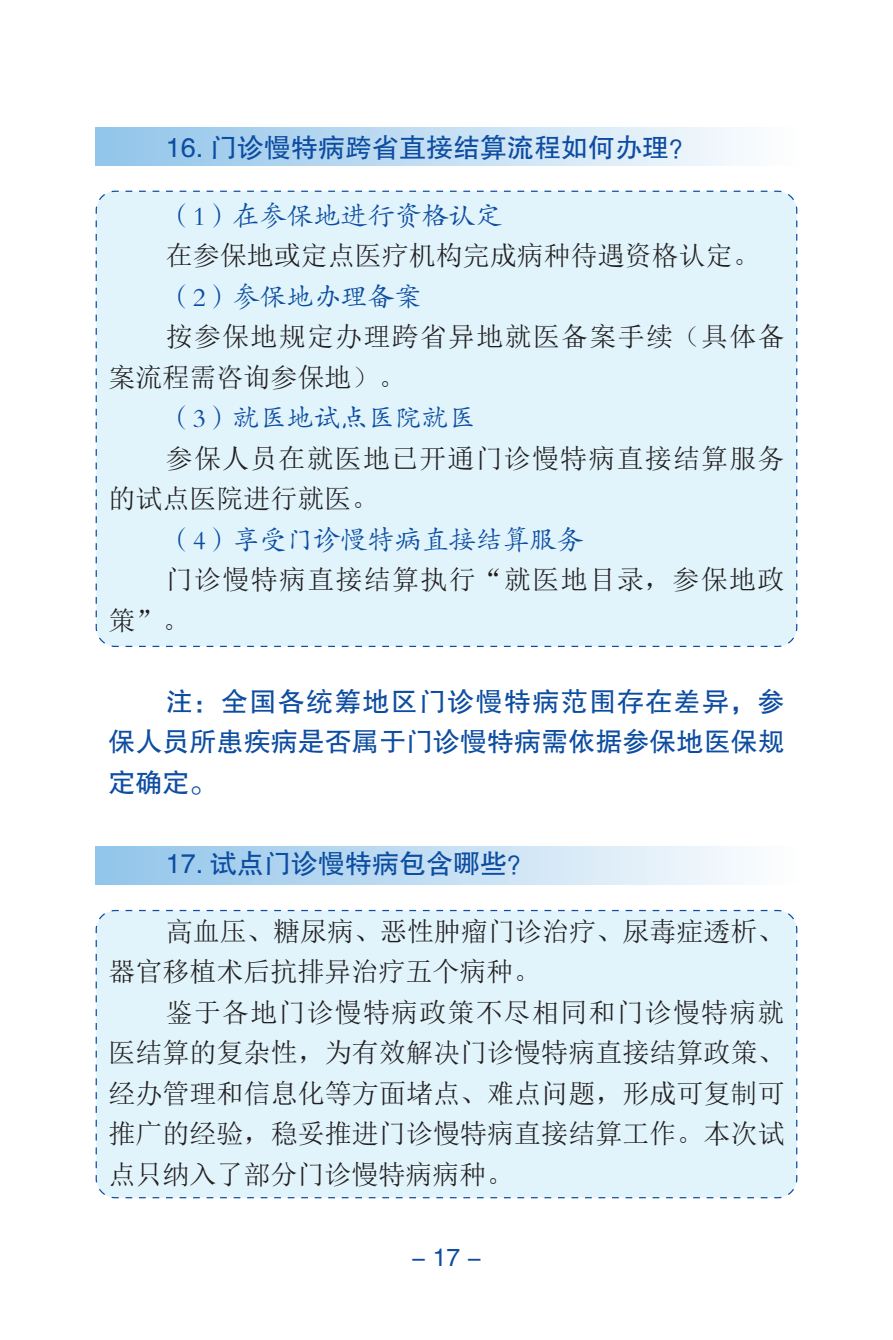
<style>
.page{position:relative;width:893px;height:1340px;background:#fff}
.page>*{position:absolute;margin:0;border:0;box-sizing:border-box;transform-origin:0 0}
.t1{font:27px/40.5px "Sim Sun";color:#231f20}
.t2{font:27px/40.5px "FZHTK GBK1 0";color:#0d4da1;text-align:justify}
.t3{font:27px/40.5px "Sim Sun";letter-spacing:.045em;color:#231f20}
.t4{font:27px "FZKTK GBK1 0";color:#0d4da1}
.t5{font:27px/40.5px "Sim Sun";letter-spacing:.05em;color:#231f20}
.t6{font:24.75px "FZHTK GBK1 0";color:#0d4da1}
</style>
<div class="page">
<div style="left:95px;top:190px;width:703px;height:457px;background:#e1f4fc"></div>
<div style="left:95px;top:909px;width:703px;height:289px;background:#e1f4fc"></div>
<div style="left:96px;top:128px;width:701px;height:38px;background:linear-gradient(to right,#91c4ea,#fcfdfe)"></div>
<div style="left:96px;top:846px;width:701px;height:38px;background:linear-gradient(to right,#91c4ea,#fcfdfe)"></div>
<p class="t2" style="left:166px;top:128px;width:532px">16. 门诊慢特病跨省直接结算流程如何办理？</p>
<p class="t4" style="left:166px;top:201px;width:339px">（1）在参保地进行资格认定</p>
<p class="t1" style="left:166px;top:235px;width:596px">在参保地或定点医疗机构完成病种待遇资格认定。</p>
<p class="t4" style="left:166px;top:282px;width:258px">（2）参保地办理备案</p>
<p class="t3" style="left:108px;top:316px;width:678px;text-indent:57px">按参保地规定办理跨省异地就医备案手续（具体备案流程需咨询参保地）。</p>
<p class="t4" style="left:166px;top:404px;width:312px">（3）就医地试点医院就医</p>
<p class="t3" style="left:108px;top:438px;width:678px;text-indent:57px">参保人员在就医地已开通门诊慢特病直接结算服务的试点医院进行就医。</p>
<p class="t4" style="left:166px;top:525px;width:420px">（4）享受门诊慢特病直接结算服务</p>
<p class="t5" style="left:108px;top:559px;width:678px;text-indent:57px">门诊慢特病直接结算执行“就医地目录，参保地政策”。</p>
<p class="t2" style="left:108px;top:681px;width:678px;text-indent:57px">注：全国各统筹地区门诊慢特病范围存在差异，参保人员所患疾病是否属于门诊慢特病需依据参保地医保规定确定。</p>
<p class="t2" style="left:166px;top:843px;width:370px">17. 试点门诊慢特病包含哪些？</p>
<p class="t1" style="left:108px;top:910px;width:678px;text-indent:57px">高血压、糖尿病、恶性肿瘤门诊治疗、尿毒症透析、器官移植术后抗排异治疗五个病种。</p>
<p class="t1" style="left:108px;top:991px;width:678px;text-align:justify;text-indent:57px">鉴于各地门诊慢特病政策不尽相同和门诊慢特病就医结算的复杂性，为有效解决门诊慢特病直接结算政策、经办管理和信息化等方面堵点、难点问题，形成可复制可推广的经验，稳妥推进门诊慢特病直接结算工作。本次试点只纳入了部分门诊慢特病病种。</p>
<p class="t6" style="left:411px;top:1243px;width:71px">- 17 -</p>
</div>
